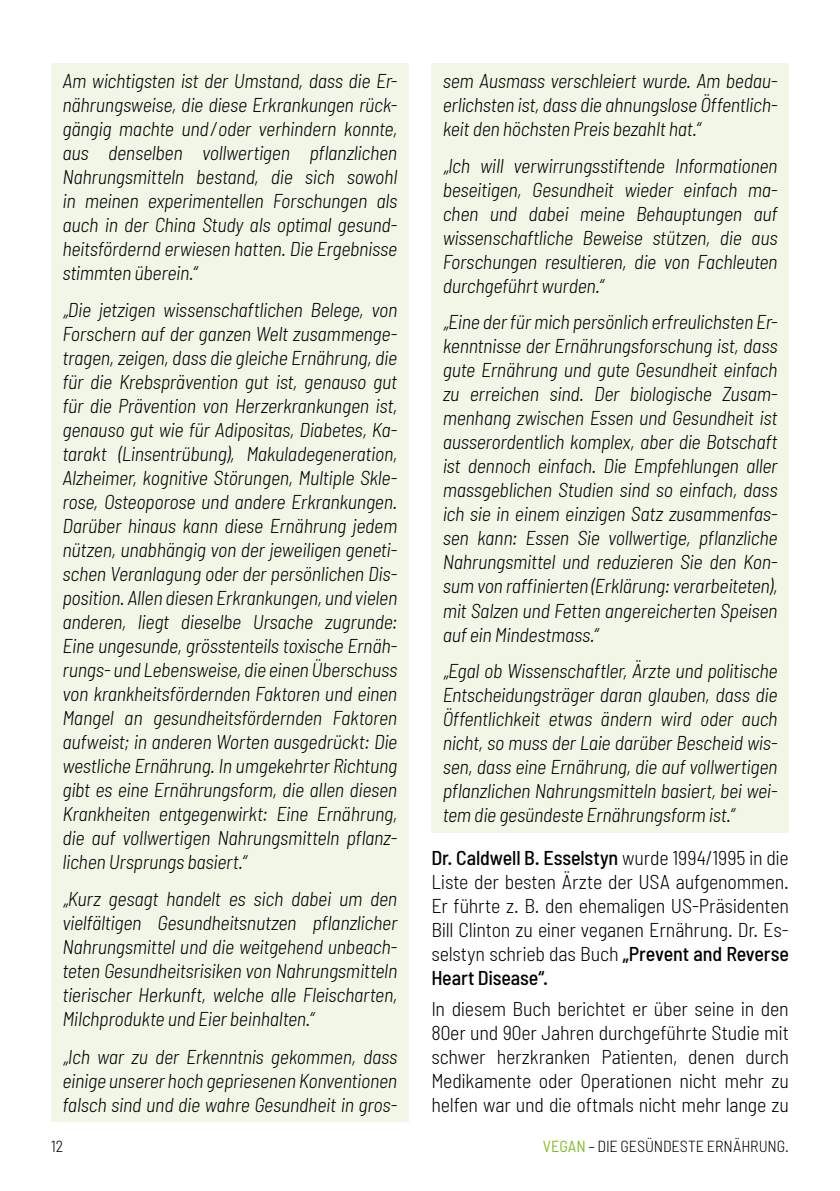
<style>
.page{position:relative;width:840px;height:1191px;background:#fff}
.page>*{position:absolute;margin:0;border:0;box-sizing:border-box;transform-origin:0 0}
.t1{font:italic 300 semi-condensed 20px/24px "Barlow";letter-spacing:-.01em;color:#000;text-align:justify}
.t2{font:300 semi-condensed 20px/24px "Barlow";letter-spacing:-.01em;color:#000;text-align:justify}
.t3{font:300 semi-condensed 16px "Barlow";color:#000}
.s1{font-weight:500}
.s2{font-weight:400;color:#86bc25}
</style>
<div class="page">
<div style="left:51px;top:63px;width:357px;height:251px;background:#f1f6e6"></div>
<div style="left:51px;top:277px;width:357px;height:620px;background:#f1f6e6"></div>
<div style="left:51px;top:881px;width:357px;height:173px;background:#f1f6e6"></div>
<div style="left:51px;top:1038px;width:357px;height:83px;background:#f1f6e6"></div>
<div style="left:431px;top:63px;width:357px;height:83px;background:#f1f6e6"></div>
<div style="left:431px;top:139px;width:357px;height:182px;background:#f1f6e6"></div>
<div style="left:431px;top:295px;width:357px;height:375px;background:#f1f6e6"></div>
<div style="left:431px;top:653px;width:357px;height:179px;background:#f1f6e6"></div>
<p class="t1" style="left:62px;top:68px;width:336px">Am wichtigsten ist der Umstand, dass die Er&shy;nährungsweise, die diese Erkrankungen rück&shy;gängig machte und/oder verhindern konnte, aus denselben vollwertigen pflanzlichen Nahrungsmitteln bestand, die sich sowohl in meinen experimentellen Forschungen als auch in der China Study als optimal gesund&shy;heitsfördernd erwiesen hatten. Die Ergebnisse stimmten überein.“</p>
<p class="t1" style="left:62px;top:297px;width:336px">„Die jetzigen wissenschaftlichen Belege, von Forschern auf der ganzen Welt zusammenge&shy;tragen, zeigen, dass die gleiche Ernährung, die für die Krebsprävention gut ist, genauso gut für die Prävention von Herzerkrankungen ist, genauso gut wie für Adipositas, Diabetes, Ka&shy;tarakt (Linsentrübung), Makuladegeneration, Alzheimer, kognitive Störungen, Multiple Skle&shy;rose, Osteoporose und andere Erkrankungen.<br>Darüber hinaus kann diese Ernährung jedem nützen, unabhängig von der jeweiligen geneti&shy;schen Veranlagung oder der persönlichen Dis&shy;position. Allen diesen Erkrankungen, und vielen anderen, liegt dieselbe Ursache zugrunde:<br>Eine ungesunde, grösstenteils toxische Ernäh&shy;rungs- und Lebensweise, die einen Überschuss von krankheitsfördernden Faktoren und einen Mangel an gesundheitsfördernden Faktoren aufweist; in anderen Worten ausgedrückt: Die westliche Ernährung. In umgekehrter Richtung gibt es eine Ernährungsform, die allen diesen Krankheiten entgegenwirkt: Eine Ernährung, die auf vollwertigen Nahrungsmitteln pflanz&shy;lichen Ursprungs basiert.“</p>
<p class="t1" style="left:62px;top:886px;width:336px">„Kurz gesagt handelt es sich dabei um den vielfältigen Gesundheitsnutzen pflanzlicher Nahrungsmittel und die weitgehend unbeach&shy;teten Gesundheitsrisiken von Nahrungsmitteln tierischer Herkunft, welche alle Fleischarten, Milchprodukte und Eier beinhalten.“</p>
<p class="t1" style="left:62px;top:1043px;width:336px">„Ich war zu der Erkenntnis gekommen, dass einige unserer hoch gepriesenen Konventionen falsch sind und die wahre Gesundheit in gros-</p>
<p class="t1" style="left:442px;top:68px;width:336px">sem Ausmass verschleiert wurde. Am bedau&shy;erlichsten ist, dass die ahnungslose Öffentlich&shy;keit den höchsten Preis bezahlt hat.“</p>
<p class="t1" style="left:442px;top:153px;width:336px">„Ich will verwirrungsstiftende Informationen beseitigen, Gesundheit wieder einfach ma&shy;chen und dabei meine Behauptungen auf wissenschaftliche Beweise stützen, die aus Forschungen resultieren, die von Fachleuten durchgeführt wurden.“</p>
<p class="t1" style="left:442px;top:310px;width:336px">„Eine der für mich persönlich erfreulichsten Er&shy;kenntnisse der Ernährungsforschung ist, dass gute Ernährung und gute Gesundheit einfach zu erreichen sind. Der biologische Zusam&shy;menhang zwischen Essen und Gesundheit ist ausserordentlich komplex, aber die Botschaft ist dennoch einfach. Die Empfehlungen aller massgeblichen Studien sind so einfach, dass ich sie in einem einzigen Satz zusammenfas&shy;sen kann: Essen Sie vollwertige, pflanzliche Nahrungsmittel und reduzieren Sie den Kon&shy;sum von raffinierten (Erklärung: verarbeiteten), mit Salzen und Fetten angereicherten Speisen auf ein Mindestmass.“</p>
<p class="t1" style="left:442px;top:658px;width:336px">„Egal ob Wissenschaftler, Ärzte und politische Entscheidungsträger daran glauben, dass die Öffentlichkeit etwas ändern wird oder auch nicht, so muss der Laie darüber Bescheid wis&shy;sen, dass eine Ernährung, die auf vollwertigen pflanzlichen Nahrungsmitteln basiert, bei wei&shy;tem die gesündeste Ernährungsform ist.“</p>
<p class="t2" style="left:431px;top:844px;width:359px"><span class="s1">Dr. Caldwell B. Esselstyn</span> wurde 1994/1995 in die Liste der besten Ärzte der USA aufgenommen.<br>Er führte z. B. den ehemaligen US-Präsidenten Bill Clinton zu einer veganen Ernährung. Dr. Es&shy;selstyn schrieb das Buch <span class="s1">„Prevent and Reverse Heart Disease“.</span></p>
<p class="t2" style="left:431px;top:995px;width:359px">In diesem Buch berichtet er über seine in den 80er und 90er Jahren durchgeführte Studie mit schwer herzkranken Patienten, denen durch Medikamente oder Operationen nicht mehr zu helfen war und die oftmals nicht mehr lange zu</p>
<p class="t3" style="left:51px;top:1136px;width:14px">12</p>
<p class="t3" style="left:542px;top:1136px;width:247px"><span class="s2">VEGAN</span> – DIE GESÜNDESTE ERNÄHRUNG.</p>
</div>
